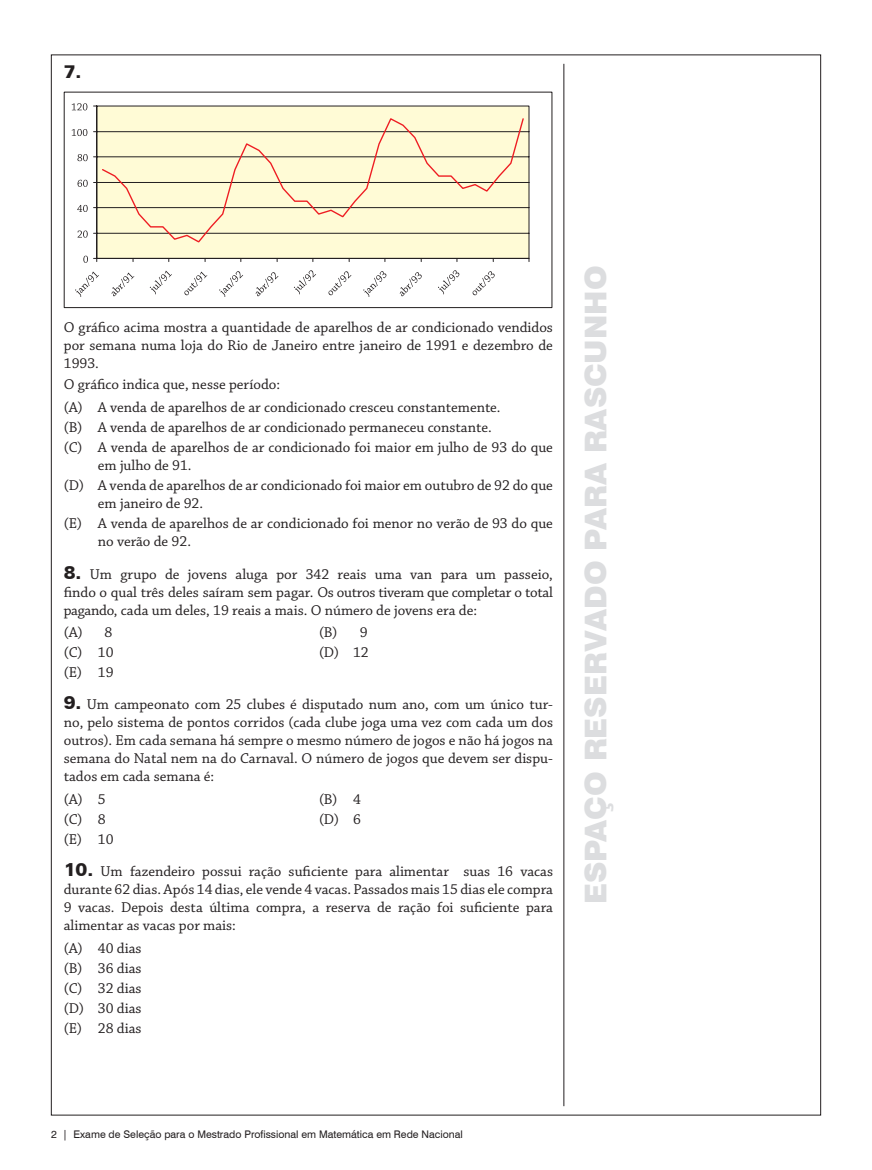
<style>
.page{position:relative;width:872px;height:1170px;background:#fff}
.page>*{position:absolute;margin:0;border:0;box-sizing:border-box;transform-origin:0 0}
.t1{font:900 30px "Swiss 721 BT";color:#dcdddf}
.t2{font:900 18px "Zurich BT";color:#231f20}
.t3{font:15px/18px "Chaparral Pro";color:#231f20;text-align:justify}
.t4{font:10.5px "Swiss 721 BT";color:#231f20}
.s1{font-family:"Zurich BT";font-weight:900;font-size:18px}
</style>
<div class="page">
<hr style="left:563px;top:64px;width:1px;height:1042px;background:#231f20">
<div style="left:64px;top:92px;width:488px;height:216px;border:1px solid #231f20"></div>
<svg style="left:93px;top:105px;width:436px;height:154px;background:#eeeaca"></svg>
<hr style="left:97px;top:258px;width:432px;height:1px;background:#231f20">
<svg style="left:101px;top:117px;width:424px;height:126px;background:#f5eecb"></svg>
<svg style="left:83px;top:256px;width:5px;height:7px"></svg>
<svg style="left:77px;top:230px;width:11px;height:8px"></svg>
<svg style="left:77px;top:205px;width:11px;height:7px"></svg>
<svg style="left:78px;top:180px;width:10px;height:7px"></svg>
<svg style="left:77px;top:154px;width:11px;height:7px"></svg>
<svg style="left:72px;top:129px;width:15px;height:7px"></svg>
<svg style="left:72px;top:103px;width:15px;height:7px"></svg>
<svg style="left:75px;top:271px;width:24px;height:26px"></svg>
<svg style="left:112px;top:272px;width:22px;height:24px"></svg>
<svg style="left:150px;top:270px;width:22px;height:24px"></svg>
<svg style="left:184px;top:271px;width:23px;height:24px"></svg>
<svg style="left:219px;top:271px;width:24px;height:26px"></svg>
<svg style="left:256px;top:272px;width:22px;height:24px"></svg>
<svg style="left:294px;top:270px;width:22px;height:24px"></svg>
<svg style="left:328px;top:271px;width:23px;height:24px"></svg>
<svg style="left:363px;top:271px;width:23px;height:26px"></svg>
<svg style="left:400px;top:272px;width:22px;height:24px"></svg>
<svg style="left:438px;top:270px;width:21px;height:24px"></svg>
<svg style="left:472px;top:271px;width:22px;height:24px"></svg>
<p class="t2" style="left:64px;top:60px;width:19px">7.</p>
<p class="t3" style="left:64px;top:318px;width:490px">O gráfico acima mostra a quantidade de aparelhos de ar condicionado vendidos por semana numa loja do Rio de Janeiro entre janeiro de 1991 e dezembro de 1993.</p>
<p class="t3" style="left:64px;top:374px;width:438px;line-height:22.2px">O gráfico indica que, nesse período:<br>(A) A venda de aparelhos de ar condicionado cresceu constantemente.</p>
<p class="t3" style="left:64px;top:417px;width:490px;line-height:20.1px">(B) A venda de aparelhos de ar condicionado permaneceu constante.<br>(C) A venda de aparelhos de ar condicionado foi maior em julho de 93 do que</p>
<p class="t3" style="left:64px;top:456px;width:490px;line-height:20.1px;text-indent:34px">em julho de 91.<br>(D) A venda de aparelhos de ar condicionado foi maior em outubro de 92 do que</p>
<p class="t3" style="left:64px;top:494px;width:490px;line-height:20.1px;text-indent:34px">em janeiro de 92.<br>(E) A venda de aparelhos de ar condicionado foi menor no verão de 93 do que</p>
<p class="t3" style="left:98px;top:533px;width:95px">no verão de 92.</p>
<p class="t3" style="left:64px;top:565px;width:490px"><span class="s1">8.</span> Um grupo de jovens aluga por 342 reais uma van para um passeio, findo o qual três deles saíram sem pagar. Os outros tiveram que completar o total pagando, cada um deles, 19 reais a mais. O número de jovens era de:</p>
<p class="t3" style="left:64px;top:623px;width:50px">(A) 8</p>
<p class="t3" style="left:319px;top:623px;width:50px">(B) 9</p>
<p class="t3" style="left:64px;top:643px;width:51px">(C) 10</p>
<p class="t3" style="left:319px;top:643px;width:51px">(D) 12</p>
<p class="t3" style="left:64px;top:664px;width:51px">(E) 19</p>
<p class="t3" style="left:64px;top:696px;width:491px"><span class="s1">9.</span> Um campeonato com 25 clubes é disputado num ano, com um único tur&shy;no, pelo sistema de pontos corridos (cada clube joga uma vez com cada um dos outros). Em cada semana há sempre o mesmo número de jogos e não há jogos na semana do Natal nem na do Carnaval. O número de jogos que devem ser dispu&shy;tados em cada semana é:</p>
<p class="t3" style="left:64px;top:790px;width:43px">(A) 5</p>
<p class="t3" style="left:319px;top:790px;width:43px">(B) 4</p>
<p class="t3" style="left:64px;top:810px;width:43px">(C) 8</p>
<p class="t3" style="left:319px;top:810px;width:43px">(D) 6</p>
<p class="t3" style="left:64px;top:830px;width:51px">(E) 10</p>
<p class="t3" style="left:64px;top:863px;width:491px"><span class="s1">10.</span> Um fazendeiro possui ração suficiente para alimentar suas 16 vacas durante 62 dias. Após 14 dias, ele vende 4 vacas. Passados mais 15 dias ele compra 9 vacas. Depois desta última compra, a reserva de ração foi suficiente para alimentar as vacas por mais:</p>
<p class="t3" style="left:64px;top:938px;width:79px;line-height:20.1px">(A) 40 dias (B) 36 dias (C) 32 dias (D) 30 dias (E) 28 dias</p>
<h1 class="t1" style="left:578px;top:904px;width:640px;rotate:-90deg">ESPAÇO RESERVADO PARA RASCUNHO</h1>
<p class="t4" style="left:51px;top:1127px;width:413px">2 | Exame de Seleção para o Mestrado Profissional em Matemática em Rede Nacional</p>
</div>
